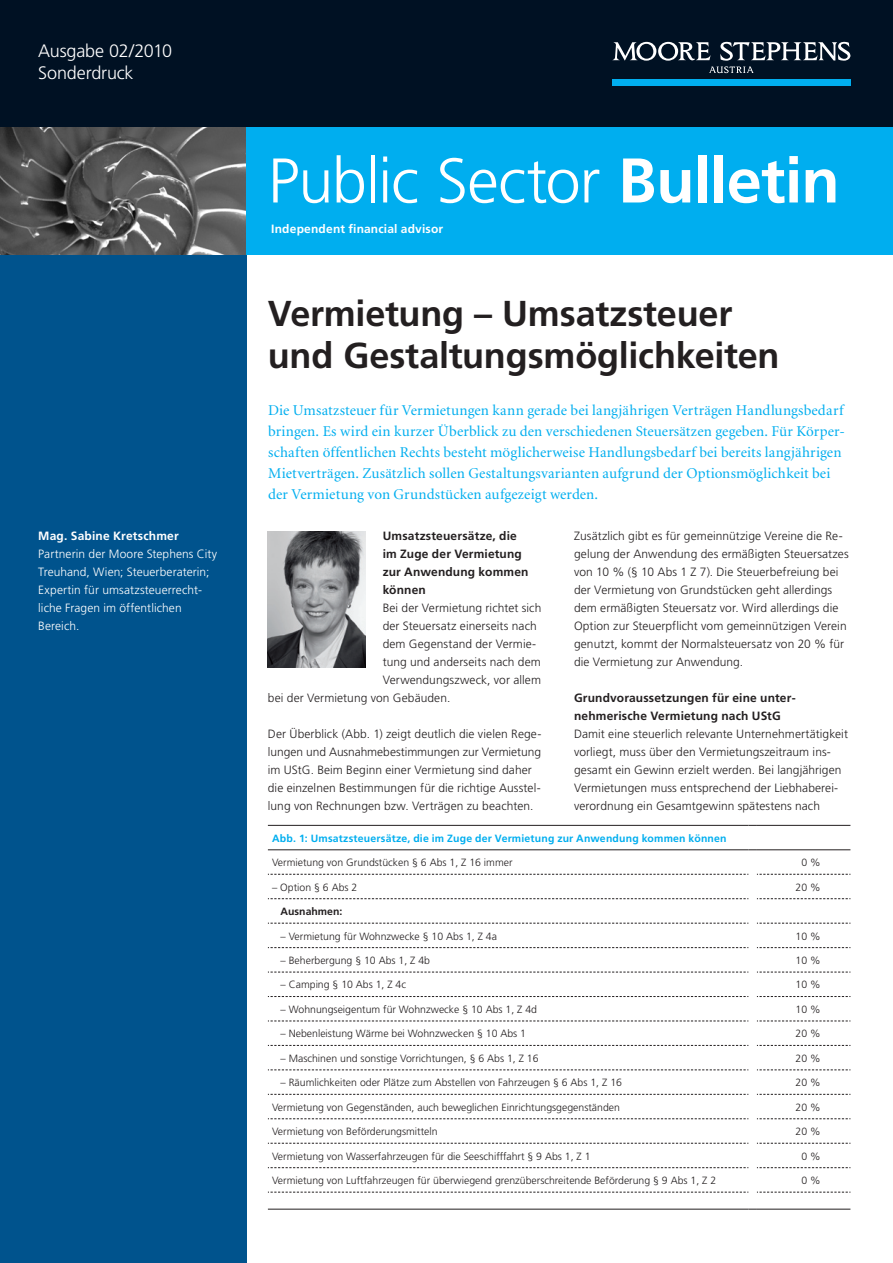
<style>
.page{position:relative;width:893px;height:1263px;background:#fff}
.page>*{position:absolute;margin:0;border:0;box-sizing:border-box;transform-origin:0 0}
.t1{font:300 63px "Frutiger";letter-spacing:-.02em;color:#fff}
.t2{font:54px "Frutiger";letter-spacing:-.02em;color:#fff}
.Headlines_Artikel{font:700 36px/42px "Frutiger";letter-spacing:-.005em;color:#231f20}
.t3{font:300 18px "Frutiger";letter-spacing:-.01em;color:#fff}
.Intro{font:15px/21px "Minion";letter-spacing:.005em;color:#00aeef}
.t4{font:15px "Frutiger";letter-spacing:.005em;color:#fff}
.Copy{font:300 12px/18px "Frutiger";letter-spacing:.005em;color:#231f20}
.Subheadlines{font:700 12px/18px "Frutiger";letter-spacing:.015em;color:#231f20}
.Copy_Spalte{font:300 12px/18px "Frutiger";letter-spacing:.005em;color:#fff}
.Inhalt{font:700 12px "Frutiger";letter-spacing:.015em;color:#fff}
.Copy_Spalte-2{font:700 12px "Frutiger";letter-spacing:.015em;color:#fff}
.t5{font:300 10.5px "Frutiger";color:#231f20}
.Subheadlines-2{font:700 10.5px "Frutiger";letter-spacing:.02em;color:#00aeef}
.t6{font:700 10.5px "Frutiger";color:#231f20}
.s1{font-weight:700}
</style>
<div class="page">
<div style="left:0;top:0;width:893px;height:128px;background:#001123"></div>
<svg style="left:612px;top:42px;width:238px;height:31px"></svg>
<div style="left:612px;top:79px;width:238px;height:7px;background:#00aeef"></div>
<img style="left:0;top:128px;width:247px;height:127px">
<div style="left:0;top:255px;width:247px;height:1008px;background:#00538d"></div>
<div style="left:247px;top:128px;width:646px;height:127px;background:#00aeef"></div>
<img style="left:268px;top:531px;width:98px;height:136px">
<svg style="left:268px;top:874px;width:480px;height:1px"></svg>
<svg style="left:757px;top:874px;width:93px;height:1px"></svg>
<svg style="left:268px;top:898px;width:480px;height:1px"></svg>
<svg style="left:757px;top:898px;width:93px;height:1px"></svg>
<svg style="left:268px;top:923px;width:480px;height:1px"></svg>
<svg style="left:757px;top:923px;width:93px;height:1px"></svg>
<svg style="left:268px;top:947px;width:480px;height:1px"></svg>
<svg style="left:757px;top:947px;width:93px;height:1px"></svg>
<svg style="left:268px;top:972px;width:480px;height:1px"></svg>
<svg style="left:757px;top:972px;width:93px;height:1px"></svg>
<svg style="left:268px;top:996px;width:480px;height:1px"></svg>
<svg style="left:757px;top:996px;width:93px;height:1px"></svg>
<svg style="left:268px;top:1020px;width:480px;height:1px"></svg>
<svg style="left:757px;top:1020px;width:93px;height:1px"></svg>
<svg style="left:268px;top:1045px;width:480px;height:1px"></svg>
<svg style="left:757px;top:1045px;width:93px;height:1px"></svg>
<svg style="left:268px;top:1069px;width:480px;height:1px"></svg>
<svg style="left:757px;top:1069px;width:93px;height:1px"></svg>
<svg style="left:268px;top:1094px;width:480px;height:1px"></svg>
<svg style="left:757px;top:1094px;width:93px;height:1px"></svg>
<svg style="left:268px;top:1118px;width:480px;height:1px"></svg>
<svg style="left:757px;top:1118px;width:93px;height:1px"></svg>
<svg style="left:268px;top:1143px;width:480px;height:1px"></svg>
<svg style="left:757px;top:1143px;width:93px;height:1px"></svg>
<svg style="left:268px;top:1167px;width:480px;height:1px"></svg>
<svg style="left:757px;top:1167px;width:93px;height:1px"></svg>
<svg style="left:268px;top:1192px;width:480px;height:1px"></svg>
<svg style="left:757px;top:1192px;width:93px;height:1px"></svg>
<hr style="left:268px;top:825px;width:480px;height:1px;background:#231f20">
<hr style="left:757px;top:825px;width:93px;height:1px;background:#231f20">
<hr style="left:268px;top:849px;width:480px;height:1px;background:#231f20">
<hr style="left:757px;top:849px;width:93px;height:1px;background:#231f20">
<hr style="left:268px;top:1209px;width:480px;height:1px;background:#231f20">
<hr style="left:757px;top:1209px;width:93px;height:1px;background:#231f20">
<p class="t3" style="left:38px;top:40px;width:135px">Ausgabe 02/2010</p>
<p class="t3" style="left:38px;top:62px;width:97px">Sonderdruck</p>
<p class="Copy_Spalte-2" style="left:38px;top:529px;width:142px">Mag. Sabine Kretschmer</p>
<p class="Copy_Spalte" style="left:38px;top:545px;width:180px">Partnerin der Moore Stephens City<br>Treuhand, Wien; Steuerberaterin;</p>
<p class="Copy_Spalte" style="left:38px;top:581px;width:165px">Expertin für umsatzsteuerrecht&shy;liche Fragen im öffentlichen<br>Bereich.</p>
<p class="t1" style="left:268px;top:145px;width:573px">Public Sector <span class="s1">Bulletin</span></p>
<p class="Inhalt" style="left:271px;top:222px;width:174px">Independent financial advisor</p>
<p class="t2" style="left:268px;top:149px;width:278px">Talking <span class="s1">Tax</span></p>
<p class="t4" style="left:272px;top:216px;width:211px">Independant financial advisor</p>
<p class="Headlines_Artikel" style="left:268px;top:292px;width:513px">Vermietung – Umsatzsteuer und Gestaltungsmöglichkeiten</p>
<p class="Intro" style="left:268px;top:401px;width:578px">Die Umsatzsteuer für Vermietungen kann gerade bei langjährigen Verträgen Handlungsbedarf bringen. Es wird ein kurzer Überblick zu den verschiedenen Steuersätzen gegeben. Für Körper&shy;schaften öffentlichen Rechts besteht möglicherweise Handlungsbedarf bei bereits langjährigen Mietverträgen. Zusätzlich sollen Gestaltungsvarianten aufgrund der Optionsmöglichkeit bei der Vermietung von Grundstücken aufgezeigt werden.</p>
<p class="Subheadlines" style="left:383px;top:527px;width:147px">Umsatzsteuersätze, die im Zuge der Vermietung zur Anwendung kommen können</p>
<p class="Copy" style="left:383px;top:599px;width:160px">Bei der Vermietung richtet sich</p>
<p class="Copy" style="left:383px;top:617px;width:156px">der Steuersatz einerseits nach</p>
<p class="Copy" style="left:383px;top:635px;width:155px">dem Gegenstand der Vermie-</p>
<p class="Copy" style="left:383px;top:653px;width:160px">tung und anderseits nach dem</p>
<p class="Copy" style="left:383px;top:671px;width:160px">Verwendungszweck, vor allem</p>
<p class="Copy" style="left:268px;top:689px;width:184px">bei der Vermietung von Gebäuden.</p>
<p class="Copy" style="left:268px;top:725px;width:275px">Der Überblick (Abb. 1) zeigt deutlich die vielen Rege&shy;lungen und Ausnahmebestimmungen zur Vermietung im UStG. Beim Beginn einer Vermietung sind daher die einzelnen Bestimmungen für die richtige Ausstel&shy;lung von Rechnungen bzw. Verträgen zu beachten.</p>
<p class="Copy" style="left:574px;top:527px;width:276px">Zusätzlich gibt es für gemeinnützige Vereine die Re&shy;gelung der Anwendung des ermäßigten Steuersatzes von 10 % (§ 10 Abs 1 Z 7). Die Steuerbefreiung bei der Vermietung von Grundstücken geht allerdings dem ermäßigten Steuersatz vor. Wird allerdings die Option zur Steuerpflicht vom gemeinnützigen Verein genutzt, kommt der Normalsteuersatz von 20 % für die Vermietung zur Anwendung.</p>
<p class="Subheadlines" style="left:574px;top:689px;width:223px">Grundvoraussetzungen für eine unter&shy;nehmerische Vermietung nach UStG</p>
<p class="Copy" style="left:574px;top:725px;width:275px">Damit eine steuerlich relevante Unternehmertätigkeit vorliegt, muss über den Vermietungszeitraum ins&shy;gesamt ein Gewinn erzielt werden. Bei langjährigen Vermietungen muss entsprechend der Liebhaberei&shy;verordnung ein Gesamtgewinn spätestens nach</p>
<p class="Subheadlines-2" style="left:272px;top:832px;width:456px">Abb. 1: Umsatzsteuersätze, die im Zuge der Vermietung zur Anwendung kommen können</p>
<p class="t5" style="left:272px;top:856px;width:242px">Vermietung von Grundstücken § 6 Abs 1, Z 16 immer</p>
<p class="t5" style="left:801px;top:856px;width:21px">0 %</p>
<p class="t5" style="left:272px;top:881px;width:87px">– Option § 6 Abs 2</p>
<p class="t5" style="left:796px;top:881px;width:27px">20 %</p>
<p class="t6" style="left:281px;top:905px;width:63px">Ausnahmen:</p>
<p class="t5" style="left:281px;top:930px;width:218px">– Vermietung für Wohnzwecke § 10 Abs 1, Z 4a</p>
<p class="t5" style="left:796px;top:930px;width:27px">10 %</p>
<p class="t5" style="left:281px;top:954px;width:151px">– Beherbergung § 10 Abs 1, Z 4b</p>
<p class="t5" style="left:796px;top:954px;width:27px">10 %</p>
<p class="t5" style="left:281px;top:979px;width:127px">– Camping § 10 Abs 1, Z 4c</p>
<p class="t5" style="left:796px;top:979px;width:27px">10 %</p>
<p class="t5" style="left:281px;top:1003px;width:258px">– Wohnungseigentum für Wohnzwecke § 10 Abs 1, Z 4d</p>
<p class="t5" style="left:796px;top:1003px;width:27px">10 %</p>
<p class="t5" style="left:281px;top:1028px;width:247px">– Nebenleistung Wärme bei Wohnzwecken § 10 Abs 1</p>
<p class="t5" style="left:796px;top:1028px;width:27px">20 %</p>
<p class="t5" style="left:281px;top:1052px;width:259px">– Maschinen und sonstige Vorrichtungen, § 6 Abs 1, Z 16</p>
<p class="t5" style="left:796px;top:1052px;width:27px">20 %</p>
<p class="t5" style="left:281px;top:1077px;width:343px">– Räumlichkeiten oder Plätze zum Abstellen von Fahrzeugen § 6 Abs 1, Z 16</p>
<p class="t5" style="left:796px;top:1077px;width:27px">20 %</p>
<p class="t5" style="left:272px;top:1101px;width:349px">Vermietung von Gegenständen, auch beweglichen Einrichtungsgegenständen</p>
<p class="t5" style="left:796px;top:1101px;width:27px">20 %</p>
<p class="t5" style="left:272px;top:1125px;width:167px">Vermietung von Beförderungsmitteln</p>
<p class="t5" style="left:796px;top:1125px;width:27px">20 %</p>
<p class="t5" style="left:272px;top:1150px;width:320px">Vermietung von Wasserfahrzeugen für die Seeschifffahrt § 9 Abs 1, Z 1</p>
<p class="t5" style="left:801px;top:1150px;width:21px">0 %</p>
<p class="t5" style="left:272px;top:1174px;width:446px">Vermietung von Luftfahrzeugen für überwiegend grenzüberschreitende Beförderung § 9 Abs 1, Z 2</p>
<p class="t5" style="left:801px;top:1174px;width:21px">0 %</p>
</div>
